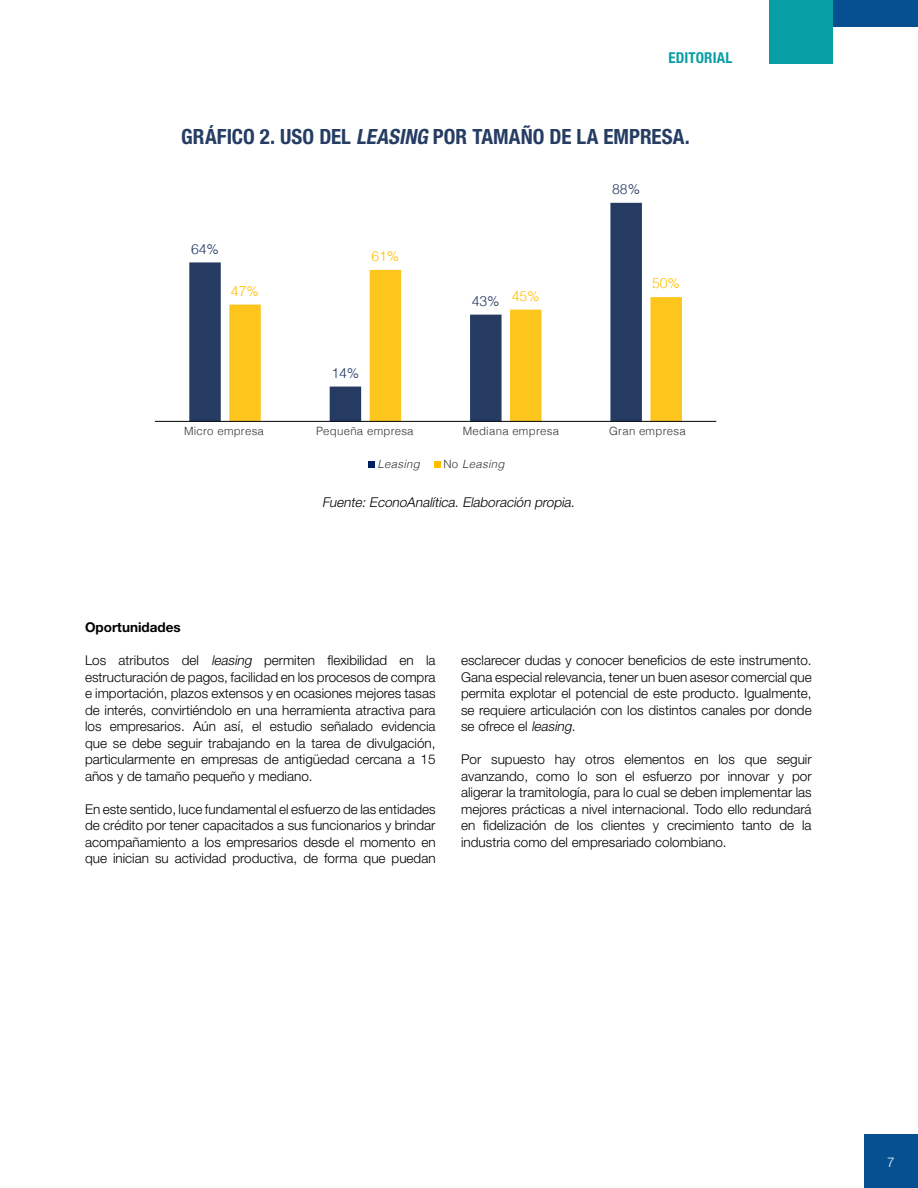
<style>
.page{position:relative;width:918px;height:1188px;background:#fff}
.page>*{position:absolute;margin:0;border:0;box-sizing:border-box;transform-origin:0 0}
.t1{font:700 condensed 21px "Helvetica Neue LT Std";color:#263d63}
.t2{font:700 condensed 15px "Helvetica Neue LT Std";letter-spacing:.005em;color:#089ea6}
.t3{font:300 13.95px "Helvetica";color:#253b62}
.t4{font:300 13.95px "Helvetica";color:#ffc000}
.t5{font:300 13.5px/16.5px "Helvetica Neue LT Std";color:#000;text-align:justify}
.t6{font:italic 300 13.5px "Helvetica Neue LT Std";color:#000}
.t7{font:700 13.5px "Helvetica Neue LT Std";color:#000}
.t8{font:300 13.5px "Helvetica Neue LT Std";color:#fff}
.t9{font:300 11.4px "Helvetica";letter-spacing:.025em;color:#333}
.t10{font:italic 300 11.4px "Helvetica";letter-spacing:.025em;color:#333}
.s1{font-style:italic}
.s2{font-style:normal}
</style>
<div class="page">
<div style="left:769px;top:0;width:64px;height:64px;background:#089ea6"></div>
<div style="left:833px;top:0;width:85px;height:27px;background:#064f91"></div>
<div style="left:864px;top:1134px;width:54px;height:54px;background:#064f91"></div>
<svg style="left:189px;top:203px;width:453px;height:218px"></svg>
<svg style="left:229px;top:270px;width:453px;height:151px"></svg>
<hr style="left:155px;top:421px;width:561px;height:1px;background:#000">
<div style="left:368px;top:461px;width:7px;height:7px;background:#002060"></div>
<div style="left:434px;top:461px;width:7px;height:7px;background:#ffc000"></div>
<p class="t2" style="left:669px;top:49px;width:65px">EDITORIAL</p>
<h1 class="t1" style="left:181px;top:124px;width:510px">GRÁFICO 2. USO DEL <span class="s1">LEASING</span> POR TAMAÑO DE LA EMPRESA.</h1>
<p class="t3" style="left:191px;top:237px;width:29px">64%</p>
<p class="t4" style="left:231px;top:279px;width:29px">47%</p>
<p class="t4" style="left:371px;top:244px;width:29px">61%</p>
<p class="t3" style="left:331px;top:361px;width:29px">14%</p>
<p class="t3" style="left:472px;top:289px;width:29px">43%</p>
<p class="t4" style="left:512px;top:284px;width:29px">45%</p>
<p class="t3" style="left:612px;top:177px;width:29px">88%</p>
<p class="t4" style="left:652px;top:272px;width:29px">50%</p>
<p class="t9" style="left:184px;top:421px;width:81px">Micro empresa</p>
<p class="t9" style="left:316px;top:421px;width:99px">Pequeña empresa</p>
<p class="t9" style="left:463px;top:421px;width:98px">Mediana empresa</p>
<p class="t9" style="left:609px;top:421px;width:78px">Gran empresa</p>
<p class="t10" style="left:377px;top:455px;width:44px">Leasing</p>
<p class="t10" style="left:443px;top:455px;width:63px"><span class="s2">No</span> Leasing</p>
<p class="t6" style="left:322px;top:494px;width:257px">Fuente: EconoAnalítica. Elaboración propia.</p>
<p class="t7" style="left:85px;top:619px;width:97px">Oportunidades</p>
<p class="t5" style="left:85px;top:652px;width:352px">Los atributos del <span class="s1">leasing</span> permiten flexibilidad en la estructuración de pagos, facilidad en los procesos de compra e importación, plazos extensos y en ocasiones mejores tasas de interés, convirtiéndolo en una herramienta atractiva para los empresarios. Aún así, el estudio señalado evidencia que se debe seguir trabajando en la tarea de divulgación, particularmente en empresas de antigüedad cercana a 15 años y de tamaño pequeño y mediano.</p>
<p class="t5" style="left:85px;top:800px;width:352px">En este sentido, luce fundamental el esfuerzo de las entidades de crédito por tener capacitados a sus funcionarios y brindar acompañamiento a los empresarios desde el momento en que inician su actividad productiva, de forma que puedan</p>
<p class="t5" style="left:461px;top:652px;width:352px">esclarecer dudas y conocer beneficios de este instrumento.<br>Gana especial relevancia, tener un buen asesor comercial que permita explotar el potencial de este producto. Igualmente, se requiere articulación con los distintos canales por donde se ofrece el <span class="s1">leasing</span>.</p>
<p class="t5" style="left:461px;top:751px;width:352px">Por supuesto hay otros elementos en los que seguir avanzando, como lo son el esfuerzo por innovar y por aligerar la tramitología, para lo cual se deben implementar las mejores prácticas a nivel internacional. Todo ello redundará en fidelización de los clientes y crecimiento tanto de la industria como del empresariado colombiano.</p>
<p class="t8" style="left:887px;top:1154px;width:9px">7</p>
</div>
